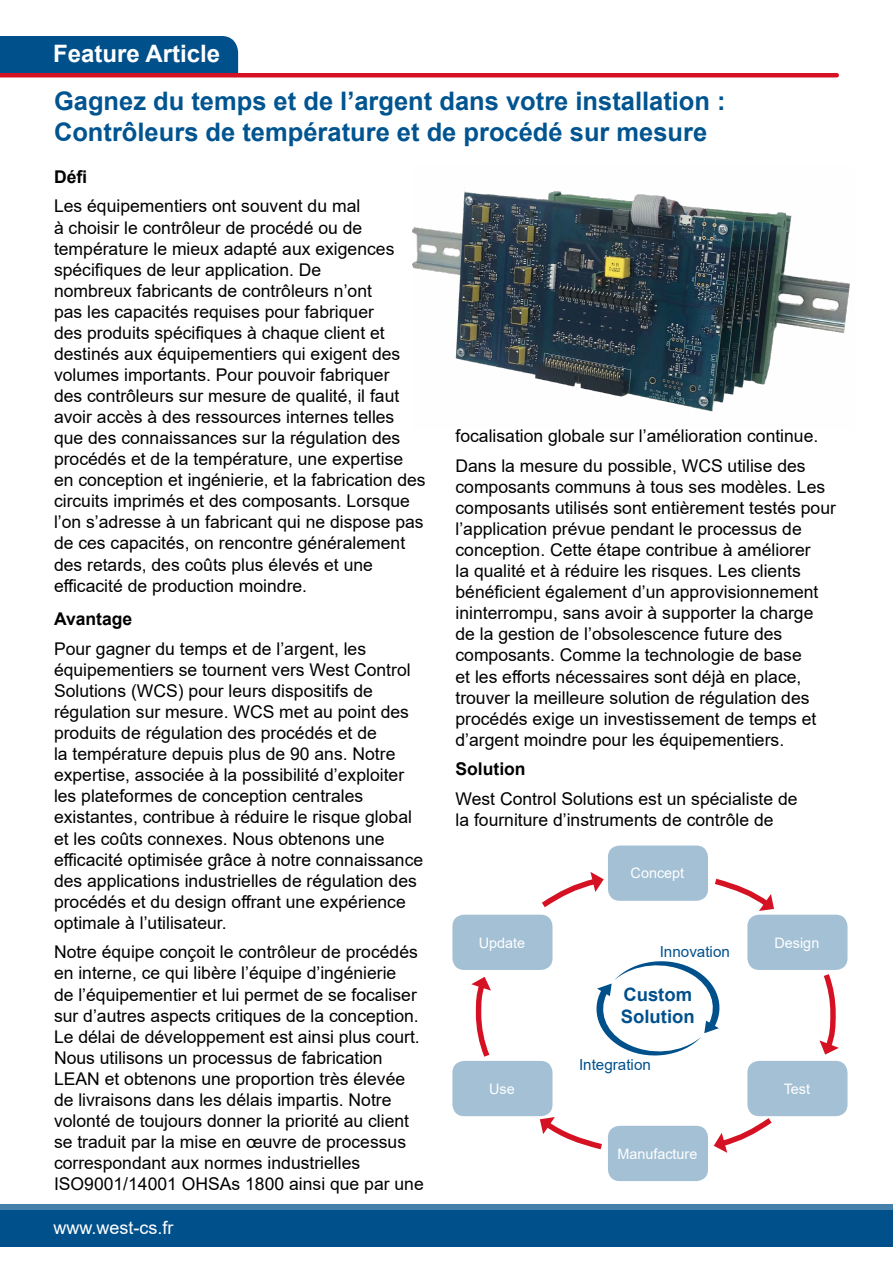
<style>
.page{position:relative;width:893px;height:1263px;background:#fff}
.page>*{position:absolute;margin:0;border:0;box-sizing:border-box;transform-origin:0 0}
.t1{font:700 25.5px/30.6px "Arial";color:#005490}
.t2{font:700 24px "Arial";color:#fff}
.t3{font:700 18.45px/22.2px "Arial";color:#00508c}
.t4{font:18px "Arial";color:#fff}
.t5{font:17.55px/21px "Arial";color:#000}
.t6{font:700 17.55px "Arial";color:#000}
.t7{font:15.15px "Arial";color:#00508c}
.t8{font:14.4px "Arial";color:#fff}
</style>
<div class="page">
<svg style="left:0;top:1204px;width:880px;height:7px;background:#3b79a6"></svg>
<div style="left:0;top:1211px;width:893px;height:36px;background:#00508c"></div>
<svg style="left:0;top:36px;width:839px;height:41px"></svg>
<svg style="left:542px;top:872px;width:62px;height:36px"></svg>
<div style="left:608px;top:845px;width:100px;height:56px;background:#a3c0d5;border-radius:12px"></div>
<div style="left:608px;top:1126px;width:100px;height:55px;background:#a3c0d5;border-radius:12px"></div>
<div style="left:747px;top:915px;width:100px;height:55px;background:#a3c0d5;border-radius:12px"></div>
<div style="left:747px;top:1061px;width:100px;height:55px;background:#a3c0d5;border-radius:12px"></div>
<div style="left:452px;top:1061px;width:100px;height:55px;background:#a3c0d5;border-radius:12px"></div>
<svg style="left:596px;top:961px;width:124px;height:95px"></svg>
<div style="left:452px;top:915px;width:100px;height:55px;background:#a3c0d5;border-radius:12px"></div>
<svg style="left:471px;top:977px;width:20px;height:80px"></svg>
<svg style="left:538px;top:1116px;width:64px;height:34px"></svg>
<svg style="left:714px;top:1113px;width:64px;height:40px"></svg>
<svg style="left:819px;top:969px;width:20px;height:85px"></svg>
<svg style="left:714px;top:878px;width:60px;height:33px"></svg>
<img style="left:412px;top:191px;width:438px;height:221px">
<svg style="left:880px;top:1204px;width:13px;height:7px"></svg>
<h2 class="t2" style="left:53px;top:37px;width:169px">Feature Article</h2>
<h1 class="t1" style="left:54px;top:86px;width:673px">Gagnez du temps et de l’argent dans votre installation :<br>Contrôleurs de température et de procédé sur mesure</h1>
<p class="t6" style="left:54px;top:164px;width:35px">Défi</p>
<p class="t5" style="left:54px;top:196px;width:373px">Les équipementiers ont souvent du mal<br>à choisir le contrôleur de procédé ou de température le mieux adapté aux exigences spécifiques de leur application. De<br>nombreux fabricants de contrôleurs n’ont<br>pas les capacités requises pour fabriquer<br>des produits spécifiques à chaque client et destinés aux équipementiers qui exigent des volumes importants. Pour pouvoir fabriquer<br>des contrôleurs sur mesure de qualité, il faut avoir accès à des ressources internes telles que des connaissances sur la régulation des procédés et de la température, une expertise en conception et ingénierie, et la fabrication des circuits imprimés et des composants. Lorsque l’on s’adresse à un fabricant qui ne dispose pas de ces capacités, on rencontre généralement des retards, des coûts plus élevés et une efficacité de production moindre.</p>
<p class="t6" style="left:54px;top:607px;width:80px">Avantage</p>
<p class="t5" style="left:54px;top:638px;width:371px">Pour gagner du temps et de l’argent, les équipementiers se tournent vers West Control Solutions (WCS) pour leurs dispositifs de régulation sur mesure. WCS met au point des produits de régulation des procédés et de<br>la température depuis plus de 90 ans. Notre expertise, associée à la possibilité d’exploiter les plateformes de conception centrales existantes, contribue à réduire le risque global et les coûts connexes. Nous obtenons une efficacité optimisée grâce à notre connaissance des applications industrielles de régulation des procédés et du design offrant une expérience optimale à l’utilisateur.</p>
<p class="t5" style="left:54px;top:941px;width:371px">Notre équipe conçoit le contrôleur de procédés en interne, ce qui libère l’équipe d’ingénierie<br>de l’équipementier et lui permet de se focaliser sur d’autres aspects critiques de la conception.<br>Le délai de développement est ainsi plus court.<br>Nous utilisons un processus de fabrication LEAN et obtenons une proportion très élevée de livraisons dans les délais impartis. Notre volonté de toujours donner la priorité au client se traduit par la mise en œuvre de processus correspondant aux normes industrielles ISO9001/14001 OHSAs 1800 ainsi que par une</p>
<p class="t5" style="left:455px;top:421px;width:364px;line-height:29.5px">focalisation globale sur l’amélioration continue.<br>Dans la mesure du possible, WCS utilise des</p>
<p class="t5" style="left:455px;top:476px;width:382px">composants communs à tous ses modèles. Les composants utilisés sont entièrement testés pour l’application prévue pendant le processus de conception. Cette étape contribue à améliorer<br>la qualité et à réduire les risques. Les clients bénéficient également d’un approvisionnement ininterrompu, sans avoir à supporter la charge de la gestion de l’obsolescence future des composants. Comme la technologie de base<br>et les efforts nécessaires sont déjà en place, trouver la meilleure solution de régulation des procédés exige un investissement de temps et d’argent moindre pour les équipementiers.</p>
<p class="t6" style="left:455px;top:757px;width:72px">Solution</p>
<p class="t5" style="left:455px;top:788px;width:344px">West Control Solutions est un spécialiste de la fourniture d’instruments de contrôle de</p>
<p class="t8" style="left:631px;top:863px;width:55px">Concept</p>
<p class="t8" style="left:479px;top:932px;width:48px">Update</p>
<p class="t8" style="left:774px;top:932px;width:46px">Design</p>
<p class="t7" style="left:660px;top:941px;width:72px">Innovation</p>
<p class="t3" style="left:621px;top:983px;width:75px">Custom<br>Solution</p>
<p class="t7" style="left:579px;top:1054px;width:73px">Integration</p>
<p class="t8" style="left:489px;top:1079px;width:27px">Use</p>
<p class="t8" style="left:784px;top:1079px;width:28px">Test</p>
<p class="t8" style="left:617px;top:1144px;width:82px">Manufacture</p>
<p class="t4" style="left:54px;top:1215px;width:122px">www.west-cs.fr</p>
</div>
